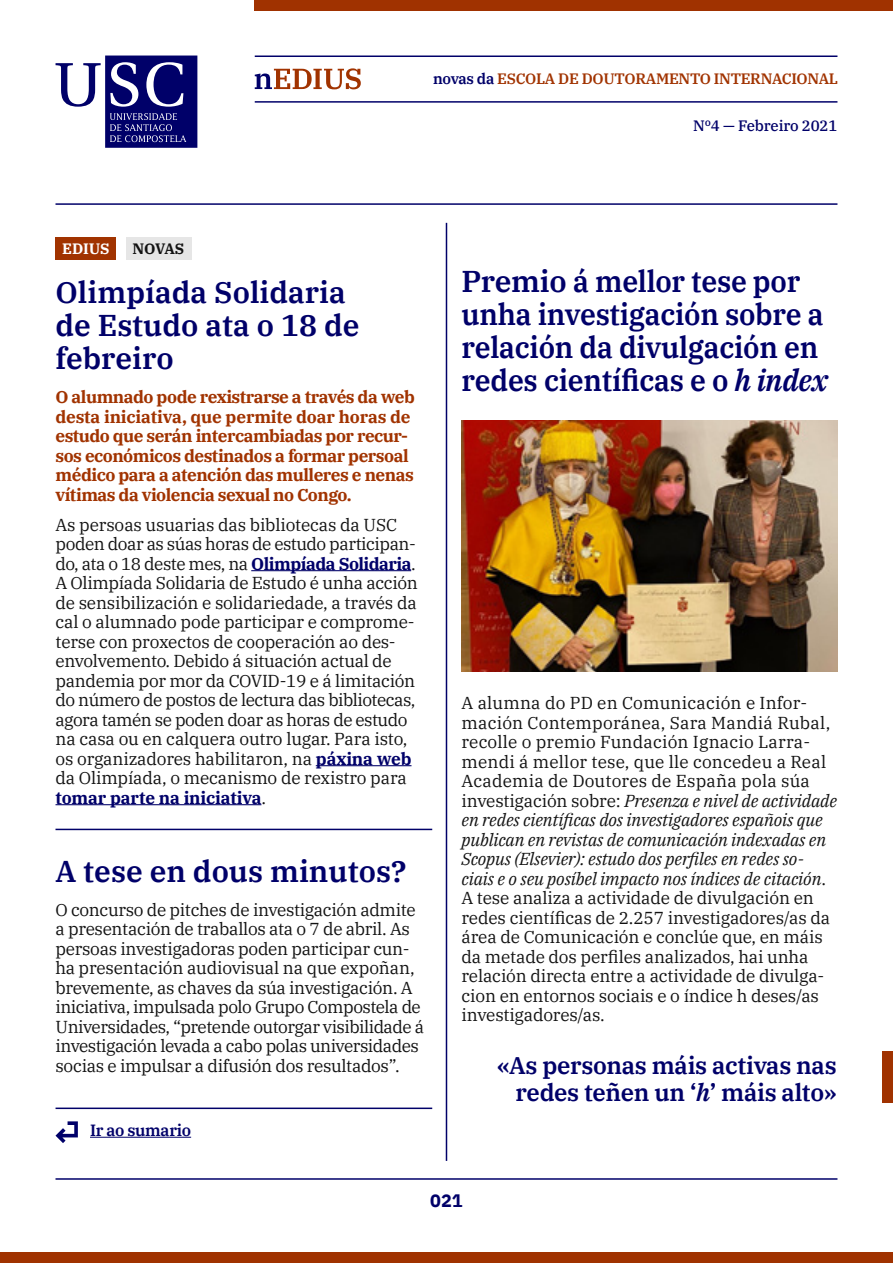
<style>
.page{position:relative;width:893px;height:1263px;background:#fff}
.page>*{position:absolute;margin:0;border:0;box-sizing:border-box;transform-origin:0 0}
.t1{font:600 30px/33px "IBM Plex Serif";letter-spacing:-.01em;color:#000069}
.t2{font:600 24px/27px "IBM Plex Serif";letter-spacing:-.015em;color:#000069;text-align:right}
.t3{font:700 18px "IBM Plex Sans";color:#000069}
.t4{font:17.25px/19.5px "IBM Plex Serif";letter-spacing:-.01em;color:#121212}
.t5{font:700 17.25px/19.5px "IBM Plex Serif";letter-spacing:-.03em;color:#a13300}
.t6{font:600 16.2px "IBM Plex Serif";letter-spacing:-.02em;color:#000069}
.t7{font:600 15px "IBM Plex Serif";letter-spacing:-.02em;color:#a13300}
.t8{font:500 15px "IBM Plex Serif";letter-spacing:-.01em;color:#000069}
.t9{font:700 15px "IBM Plex Serif";letter-spacing:-.01em;color:#fff}
.t10{font:700 15px "IBM Plex Serif";letter-spacing:-.025em;color:#121212}
.s1{color:#000069}
.s2{font-style:italic}
.s3{font-weight:700;color:#000069}
</style>
<div class="page">
<hr style="left:255px;top:56px;width:582px;height:1px;background:#000069">
<hr style="left:255px;top:101px;width:582px;height:2px;background:#000069">
<div style="left:255px;top:0;width:638px;height:10px;background:#a03200"></div>
<div style="left:0;top:1252px;width:893px;height:11px;background:#a03200"></div>
<hr style="left:56px;top:203px;width:781px;height:2px;background:#000069">
<hr style="left:446px;top:223px;width:1px;height:938px;background:#000069">
<hr style="left:90px;top:1137px;width:101px;height:1px;background:#000069">
<svg style="left:56px;top:1121px;width:22px;height:22px"></svg>
<hr style="left:56px;top:1107px;width:376px;height:2px;background:#000069">
<hr style="left:56px;top:1178px;width:781px;height:2px;background:#000069">
<svg style="left:255px;top:68px;width:106px;height:21px"></svg>
<svg style="left:56px;top:56px;width:141px;height:92px"></svg>
<img style="left:461px;top:421px;width:376px;height:250px">
<hr style="left:251px;top:570px;width:160px;height:1px;background:#000069">
<hr style="left:316px;top:765px;width:95px;height:1px;background:#000069">
<hr style="left:56px;top:804px;width:205px;height:1px;background:#000069">
<div style="left:56px;top:237px;width:60px;height:22px;background:#a13300"></div>
<div style="left:126px;top:237px;width:65px;height:22px;background:#e6e6e6"></div>
<hr style="left:56px;top:829px;width:376px;height:1px;background:#000069">
<div style="left:882px;top:1051px;width:11px;height:52px;background:#a03200"></div>
<p class="t9" style="left:62px;top:237px;width:49px">EDIUS</p>
<p class="t10" style="left:133px;top:236px;width:53px">NOVAS</p>
<p class="t7" style="left:433px;top:67px;width:407px"><span class="s1">novas da</span> ESCOLA DE DOUTORAMENTO INTERNACIONAL</p>
<p class="t8" style="left:693px;top:114px;width:146px">Nº4 — Febreiro 2021</p>
<h1 class="t1" style="left:56px;top:273px;width:305px">Olimpíada Solidaria de Estudo ata o 18 de febreiro</h1>
<h1 class="t1" style="left:461px;top:263px;width:368px">Premio á mellor tese por unha investigación sobre a relación da divulgación en redes científicas e o <span class="s2">h index</span></h1>
<p class="t5" style="left:56px;top:386px;width:361px">O alumnado pode rexistrarse a través da web desta iniciativa, que permite doar horas de estudo que serán intercambiadas por recur&shy;sos económicos destinados a formar persoal médico para a atención das mulleres e nenas vítimas da violencia sexual no Congo.</p>
<p class="t4" style="left:56px;top:513px;width:364px">As persoas usuarias das bibliotecas da USC poden doar as súas horas de estudo participan&shy;do, ata o 18 deste mes, na <span class="s3">Olimpíada Solidaria</span>.<br>A Olimpíada Solidaria de Estudo é unha acción de sensibilización e solidariedade, a través da cal o alumnado pode participar e comprome&shy;terse con proxectos de cooperación ao des&shy;envolvemento. Debido á situación actual de pandemia por mor da COVID-19 e á limitación do número de postos de lectura das bibliotecas, agora tamén se poden doar as horas de estudo na casa ou en calquera outro lugar. Para isto, os organizadores habilitaron, na <span class="s3">páxina web </span>da Olimpíada, o mecanismo de rexistro para <span class="s3">tomar parte na iniciativa</span>.</p>
<p class="t4" style="left:461px;top:692px;width:377px">A alumna do PD en Comunicación e Infor&shy;mación Contemporánea, Sara Mandiá Rubal, recolle o premio Fundación Ignacio Larra&shy;mendi á mellor tese, que lle concedeu a Real Academia de Doutores de España pola súa investigación sobre: <span class="s2">Presenza e nivel de actividade en redes científicas dos investigadores españois que publican en revistas de comunicación indexadas en Scopus (Elsevier): estudo dos perfiles en redes so&shy;ciais e o seu posíbel impacto nos índices de citación</span>.<br>A tese analiza a actividade de divulgación en redes científicas de 2.257 investigadores/as da área de Comunicación e conclúe que, en máis da metade dos perfiles analizados, hai unha relación directa entre a actividade de divulga&shy;cion en entornos sociais e o índice h deses/as investigadores/as.</p>
<h1 class="t1" style="left:56px;top:852px;width:352px">A tese en dous minutos?</h1>
<p class="t4" style="left:56px;top:898px;width:370px">O concurso de pitches de investigación admite a presentación de traballos ata o 7 de abril. As persoas investigadoras poden participar cun&shy;ha presentación audiovisual na que expoñan, brevemente, as chaves da súa investigación. A iniciativa, impulsada polo Grupo Compostela de Universidades, “pretende outorgar visibilidade á investigación levada a cabo polas universidades socias e impulsar a difusión dos resultados”.</p>
<h2 class="t2" style="left:497px;top:1050px;width:341px">«As personas máis activas nas redes teñen un ‘<span class="s2">h</span>’ máis alto»</h2>
<p class="t6" style="left:90px;top:1118px;width:103px">Ir ao sumario</p>
<p class="t3" style="left:430px;top:1186px;width:34px">021</p>
</div>
